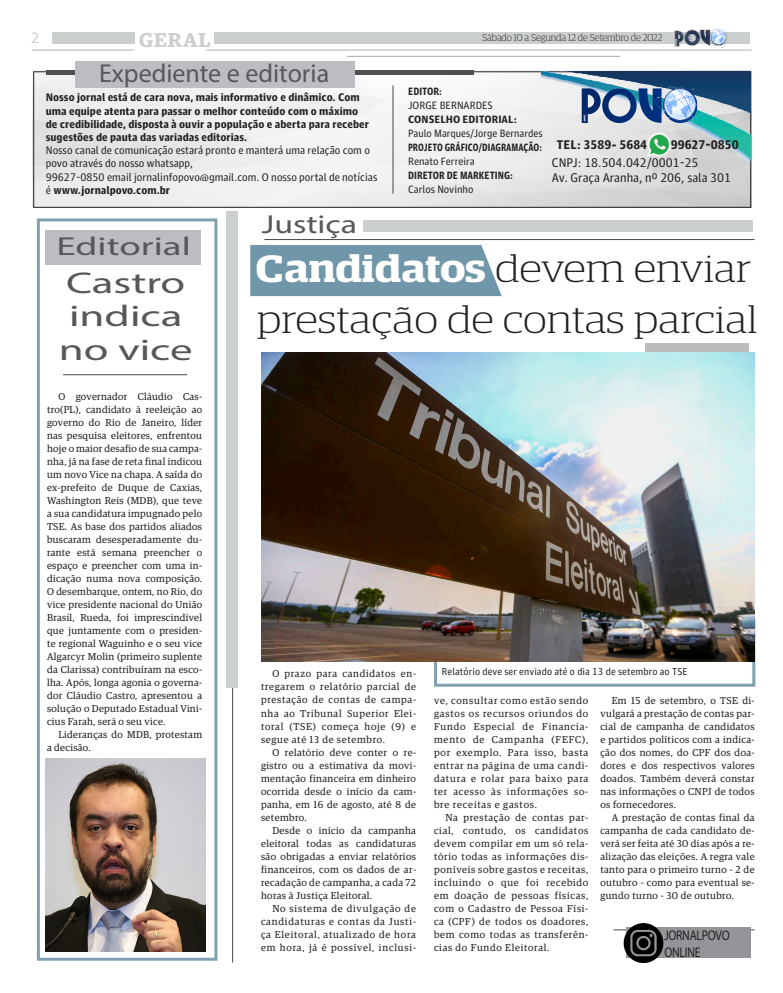
<style>
.page{position:relative;width:783px;height:993px;background:#fff}
.page>*{position:absolute;margin:0;border:0;box-sizing:border-box;transform-origin:0 0}
.Título_-_2_colunas{font:300 38px "Guardian Egyptian Display";color:#231f20;scale:1.22 1}
.Legenda_de_foto{font:30px "Myriad Pro";color:#57585a;scale:1.5 1}
.Legenda_de_foto-2{font:26px "Myriad Pro";color:#57585a}
.Legenda_de_foto-3{font:26px "Myriad Pro";color:#57585a;scale:1.5 1}
.Legenda_de_foto-4{font:26px "Myriad Pro";color:#57585a;scale:1.3 1}
.Título_-_2_colunas-2{font:600 20px "Guardian Egyptian";letter-spacing:.04em;color:#cccfcf}
.Título_-_2_colunas-3{font:16px "Myriad Pro";color:#cccfcf}
.Título_-_2_colunas-4{font:14px "Myriad Pro";letter-spacing:-.02em;color:#231f20;scale:.83 1}
.t1{font:12.6px "Guardian Agate Sans G1 D Regular";color:#231f20}
.t2{font:900 12.6px "Guardian Agate Sans";color:#231f20}
.Título_-_2_colunas-5{font:900 11px/13.2px "Guardian Agate Sans";color:#231f20}
.Título_-_2_colunas-6{font:11px/13.2px "Guardian Agate Sans G1 D Regular";color:#231f20}
.Legenda_de_foto-5{font:10.6px "Guardian Agate Sans G1 D Regular";color:#231f20}
.Legenda_de_foto-6{font:900 10.6px "Guardian Agate Sans";color:#231f20;scale:.8 1}
.Legenda_de_foto-7{font:900 10.6px "Guardian Agate Sans";color:#231f20;scale:.87 1}
.Legenda_de_foto-8{font:900 10.6px "Guardian Agate Sans";color:#231f20}
.Texto_interno_comum{font:10px/13px "Guardian Egyptian";letter-spacing:.04em;color:#231f20;text-align:justify}
.Título_-_2_colunas-7{font:10px "Guardian Agate Sans G1 D Regular";letter-spacing:.01em;color:#231f20}
.Título_-_2_colunas-8{font:300 10px "Guardian Egyptian Display";color:#231f20}
.s1{font-family:"Guardian Agate Sans";font-weight:900}
.s2{font-weight:600;color:#fff}
</style>
<div class="page">
<div style="left:434px;top:618px;width:321px;height:68px;border:3px solid #668fa0"></div>
<div style="left:644px;top:343px;width:104px;height:107px;background:#bdbcbc"></div>
<div style="left:363px;top:220px;width:389px;height:12px;background:#cccfcf"></div>
<img style="left:250px;top:240px;width:261px;height:57px">
<hr style="left:232px;top:342px;width:1px;height:620px;background:#231f20">
<hr style="left:613px;top:929px;width:141px;height:1px;background:#231f20">
<div style="left:215px;top:32px;width:534px;height:12px;background:#cccfcf"></div>
<div style="left:53px;top:32px;width:82px;height:12px;background:#cccfcf"></div>
<img style="left:674px;top:28px;width:56px;height:20px">
<hr style="left:32px;top:49px;width:102px;height:2px;background:#cccfcf">
<hr style="left:206px;top:49px;width:545px;height:2px;background:#cccfcf">
<hr style="left:130px;top:56px;width:490px;height:1px;background:#939598">
<div style="left:626px;top:926px;width:124px;height:30px;background:#939598"></div>
<img style="left:613px;top:923px;width:60px;height:39px">
<hr style="left:264px;top:239px;width:490px;height:1px;background:#231f20">
<img style="left:32px;top:70px;width:719px;height:138px">
<div style="left:33px;top:71px;width:718px;height:137px;border:1px solid #231f20"></div>
<hr style="left:392px;top:85px;width:1px;height:108px;background:#231f20">
<div style="left:76px;top:52px;width:271px;height:35px;background:#fff"></div>
<img style="left:541px;top:72px;width:209px;height:126px">
<hr style="left:46px;top:70px;width:427px;height:4px;background:#505052">
<div style="left:75px;top:62px;width:279px;height:26px;background:#bcbdc0"></div>
<div style="left:45px;top:230px;width:155px;height:35px;background:#bcbdc0"></div>
<img style="left:561px;top:84px;width:163px;height:56px">
<img style="left:595px;top:82px;width:111px;height:84px">
<div style="left:226px;top:210px;width:11px;height:477px;background:#cccfcf"></div>
<div style="left:37px;top:218px;width:180px;height:742px;border:3px solid #668fa0"></div>
<hr style="left:63px;top:374px;width:124px;height:1px;background:#231f20">
<img style="left:262px;top:352px;width:492px;height:309px">
<img style="left:46px;top:758px;width:160px;height:193px">
<p class="Título_-_2_colunas-3" style="left:31px;top:28px;width:10px">2</p>
<p class="Título_-_2_colunas-2" style="left:139px;top:25px;width:73px">GERAL</p>
<p class="Legenda_de_foto-2" style="left:99px;top:57px;width:231px">Expediente e editoria</p>
<p class="Título_-_2_colunas-5" style="left:46px;top:90px;width:325px">Nosso jornal está de cara nova, mais informativo e dinâmico. Com uma equipe atenta para passar o melhor conteúdo com o máximo de credibilidade, disposta à ouvir a população e aberta para receber sugestões de pauta das variadas editorias.</p>
<p class="Título_-_2_colunas-6" style="left:46px;top:143px;width:325px">Nosso canal de comunicação estará pronto e manterá uma relação com o povo através do nosso whatsapp,</p>
<p class="Título_-_2_colunas-6" style="left:46px;top:169px;width:333px">99627-0850 email jornalinfopovo@gmail.com. O nosso portal de notícias é <span class="s1">www.jornalpovo.com.br</span></p>
<p class="Título_-_2_colunas-8" style="left:482px;top:32px;width:181px">Sábado 10 a Segunda 12 de Setembro de 2022</p>
<p class="Legenda_de_foto-7" style="left:408px;top:84px;width:40px">EDITOR:</p>
<p class="Legenda_de_foto-5" style="left:408px;top:98px;width:86px">JORGE BERNARDES</p>
<p class="Legenda_de_foto-8" style="left:408px;top:112px;width:110px">CONSELHO EDITORIAL:</p>
<p class="Legenda_de_foto-5" style="left:408px;top:126px;width:136px">Paulo Marques/Jorge Bernardes</p>
<p class="Legenda_de_foto-6" style="left:408px;top:140px;width:169px">PROJETO GRÁFICO/DIAGRAMAÇÃO:</p>
<p class="Legenda_de_foto-5" style="left:408px;top:154px;width:68px">Renato Ferreira</p>
<p class="Legenda_de_foto-7" style="left:408px;top:168px;width:122px">DIRETOR DE MARKETING:</p>
<p class="Legenda_de_foto-5" style="left:408px;top:182px;width:67px">Carlos Novinho</p>
<p class="t2" style="left:556px;top:136px;width:92px">TEL: 3589- 5684</p>
<p class="t1" style="left:552px;top:154px;width:148px">CNPJ: 18.504.042/0001-25</p>
<p class="t1" style="left:552px;top:169px;width:180px">Av. Graça Aranha, nº 206, sala 301</p>
<p class="t2" style="left:670px;top:136px;width:69px">99627-0850</p>
<p class="Legenda_de_foto-3" style="left:56px;top:231px;width:91px">Editorial</p>
<p class="Legenda_de_foto" style="left:66px;top:265px;width:81px">Castro</p>
<p class="Legenda_de_foto" style="left:69px;top:298px;width:77px">indica</p>
<p class="Legenda_de_foto" style="left:59px;top:331px;width:91px">no vice</p>
<p class="Texto_interno_comum" style="left:47px;top:389px;width:156px;text-indent:11px">O governador Cláudio Cas&shy;tro(PL), candidato à reeleição ao governo do Rio de Janeiro, líder nas pesquisa eleitores, enfrentou hoje o maior desafio de sua campa&shy;nha, já na fase de reta final indicou um novo Vice na chapa. A saída do ex-prefeito de Duque de Caxias, Washington Reis (MDB), que teve a sua candidatura impugnado pelo TSE. As base dos partidos aliados buscaram desesperadamente du&shy;rante está semana preencher o espaço e preencher com uma in&shy;dicação numa nova composição.<br>O desembarque, ontem, no Rio, do vice presidente nacional do União Brasil, Rueda, foi imprescindível que juntamente com o presiden&shy;te regional Waguinho e o seu vice Algarcyr Molin (primeiro suplente da Clarissa) contribuíram na esco&shy;lha. Após, longa agonia o governa&shy;dor Cláudio Castro, apresentou a solução o Deputado Estadual Vini&shy;cius Farah, será o seu vice.</p>
<p class="Texto_interno_comum" style="left:47px;top:727px;width:156px;text-indent:11px">Lideranças do MDB, protestam a decisão.</p>
<p class="Legenda_de_foto-4" style="left:262px;top:208px;width:75px">Justiça</p>
<p class="Título_-_2_colunas" style="left:257px;top:249px;width:407px"><span class="s2">Candidatos</span> devem enviar</p>
<p class="Título_-_2_colunas" style="left:257px;top:300px;width:411px">prestação de contas parcial</p>
<p class="Texto_interno_comum" style="left:261px;top:666px;width:156px;text-indent:11px">O prazo para candidatos en&shy;tregarem o relatório parcial de prestação de contas de campa&shy;nha ao Tribunal Superior Elei&shy;toral (TSE) começa hoje (9) e segue até 13 de setembro.</p>
<p class="Texto_interno_comum" style="left:261px;top:744px;width:156px;text-indent:11px">O relatório deve conter o re&shy;gistro ou a estimativa da movi&shy;mentação financeira em dinheiro ocorrida desde o início da cam&shy;panha, em 16 de agosto, até 8 de setembro.</p>
<p class="Texto_interno_comum" style="left:261px;top:822px;width:156px;text-indent:11px">Desde o início da campanha eleitoral todas as candidaturas são obrigadas a enviar relatórios financeiros, com os dados de ar&shy;recadação de campanha, a cada 72 horas à Justiça Eleitoral.</p>
<p class="Texto_interno_comum" style="left:261px;top:900px;width:156px;text-indent:11px">No sistema de divulgação de candidaturas e contas da Justi&shy;ça Eleitoral, atualizado de hora em hora, já é possível, inclusi-</p>
<p class="Título_-_2_colunas-7" style="left:441px;top:664px;width:247px">Relatório deve ser enviado até o dia 13 de setembro ao TSE</p>
<p class="Texto_interno_comum" style="left:434px;top:692px;width:156px">ve, consultar como estão sendo gastos os recursos oriundos do Fundo Especial de Financia&shy;mento de Campanha (FEFC), por exemplo. Para isso, basta entrar na página de uma candi&shy;datura e rolar para baixo para ter acesso às informações so&shy;bre receitas e gastos.</p>
<p class="Texto_interno_comum" style="left:434px;top:809px;width:156px;text-indent:11px">Na prestação de contas par&shy;cial, contudo, os candidatos devem compilar em um só rela&shy;tório todas as informações dis&shy;poníveis sobre gastos e receitas, incluindo o que foi recebido em doação de pessoas físicas, com o Cadastro de Pessoa Físi&shy;ca (CPF) de todos os doadores, bem como todas as transferên&shy;cias do Fundo Eleitoral.</p>
<p class="Texto_interno_comum" style="left:600px;top:692px;width:156px;text-indent:11px">Em 15 de setembro, o TSE di&shy;vulgará a prestação de contas par&shy;cial de campanha de candidatos e partidos políticos com a indica&shy;ção dos nomes, do CPF dos doa&shy;dores e dos respectivos valores doados. Também deverá constar nas informações o CNPJ de todos os fornecedores.</p>
<p class="Texto_interno_comum" style="left:600px;top:809px;width:156px;text-indent:11px">A prestação de contas final da campanha de cada candidato de&shy;verá ser feita até 30 dias após a re&shy;alização das eleições. A regra vale tanto para o primeiro turno - 2 de outubro - como para eventual se&shy;gundo turno - 30 de outubro.</p>
<p class="Título_-_2_colunas-4" style="left:664px;top:926px;width:80px">JORNALPOVO</p>
<p class="Título_-_2_colunas-4" style="left:664px;top:943px;width:45px">ONLINE</p>
</div>
